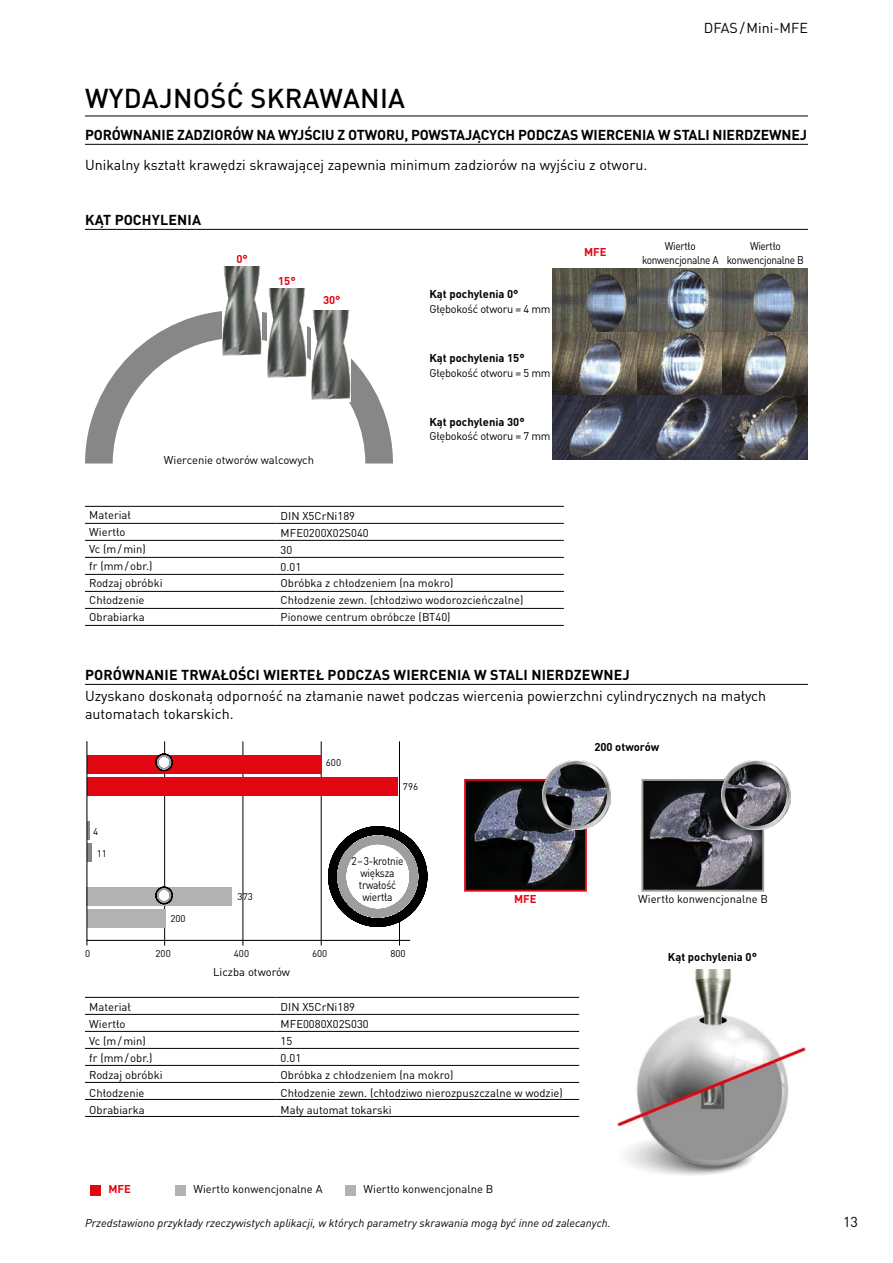
<style>
.page{position:relative;width:893px;height:1263px;background:#fff}
.page>*{position:absolute;margin:0;border:0;box-sizing:border-box;transform-origin:0 0}
.MHG_Subline_18_24pt{font:500 27px "DIN Pro";letter-spacing:.01em;color:#000}
.MHG_Copytext_BASE_9{font:14.25px/18px "DIN Pro";color:#000}
.MHG_Copytext_Headlin{font:700 14.25px "DIN Pro";letter-spacing:-.01em;color:#000}
.MHG_Copytext_Headlin-2{font:700 14.25px "DIN Pro";letter-spacing:.01em;color:#000}
.MHG_Table_left_align{font:11.25px "DIN Pro";color:#000}
.MHG_Copytext_Small_7{font:italic 11.25px "DIN Pro";color:#000}
.MHG_Table_center_ali{font:11.25px/12px "DIN Pro";letter-spacing:-.02em;color:#000;text-align:center;scale:.9 1}
.MHG_Table_center_ali-2{font:11.25px "DIN Pro";color:#000}
.MHG_Table_left_align-2{font:11.25px "DIN Pro";letter-spacing:-.02em;color:#000}
.MHG_Table_left_align-3{font:700 11.25px "DIN Pro";color:#000}
.MHG_Table_center_ali-3{font:700 11.25px "DIN Pro";color:#000}
.MHG_Table_center_ali-4{font:700 11.25px "DIN Pro";color:#e30613}
.MHG_Table_left_align-4{font:700 11.25px "DIN Pro";color:#e30613}
.t1{font:9.75px "DIN Pro";color:#000}
</style>
<div class="page">
<img style="left:553px;top:268px;width:255px;height:191px">
<hr style="left:85px;top:523px;width:191px;height:1px;background:#000">
<hr style="left:276px;top:523px;width:288px;height:1px;background:#000">
<hr style="left:85px;top:540px;width:191px;height:1px;background:#000">
<hr style="left:276px;top:540px;width:288px;height:1px;background:#000">
<hr style="left:85px;top:557px;width:191px;height:1px;background:#000">
<hr style="left:276px;top:557px;width:288px;height:1px;background:#000">
<hr style="left:85px;top:574px;width:191px;height:1px;background:#000">
<hr style="left:276px;top:574px;width:288px;height:1px;background:#000">
<hr style="left:85px;top:591px;width:191px;height:1px;background:#000">
<hr style="left:276px;top:591px;width:288px;height:1px;background:#000">
<hr style="left:85px;top:608px;width:191px;height:1px;background:#000">
<hr style="left:276px;top:608px;width:288px;height:1px;background:#000">
<hr style="left:85px;top:506px;width:191px;height:1px;background:#000">
<hr style="left:276px;top:506px;width:288px;height:1px;background:#000">
<hr style="left:85px;top:625px;width:191px;height:1px;background:#000">
<hr style="left:276px;top:625px;width:288px;height:1px;background:#000">
<hr style="left:85px;top:1014px;width:191px;height:1px;background:#000">
<hr style="left:276px;top:1014px;width:303px;height:1px;background:#000">
<hr style="left:85px;top:1031px;width:191px;height:1px;background:#000">
<hr style="left:276px;top:1031px;width:303px;height:1px;background:#000">
<hr style="left:85px;top:1048px;width:191px;height:1px;background:#000">
<hr style="left:276px;top:1048px;width:303px;height:1px;background:#000">
<hr style="left:85px;top:1065px;width:191px;height:1px;background:#000">
<hr style="left:276px;top:1065px;width:303px;height:1px;background:#000">
<hr style="left:85px;top:1082px;width:191px;height:1px;background:#000">
<hr style="left:276px;top:1082px;width:303px;height:1px;background:#000">
<hr style="left:85px;top:1099px;width:191px;height:1px;background:#000">
<hr style="left:276px;top:1099px;width:303px;height:1px;background:#000">
<hr style="left:85px;top:997px;width:191px;height:1px;background:#000">
<hr style="left:276px;top:997px;width:303px;height:1px;background:#000">
<hr style="left:85px;top:1116px;width:191px;height:1px;background:#000">
<hr style="left:276px;top:1116px;width:303px;height:1px;background:#000">
<div style="left:90px;top:1185px;width:11px;height:11px;background:#e30613"></div>
<div style="left:176px;top:1185px;width:10px;height:11px;background:#b3b2b2"></div>
<div style="left:346px;top:1185px;width:10px;height:11px;background:#b3b2b2"></div>
<img style="left:617px;top:969px;width:191px;height:206px">
<img style="left:644px;top:782px;width:117px;height:107px">
<div style="left:641px;top:779px;width:123px;height:113px;border:2px solid #9d9d9c"></div>
<img style="left:722px;top:760px;width:68px;height:69px">
<img style="left:467px;top:782px;width:117px;height:107px">
<div style="left:464px;top:779px;width:123px;height:113px;border:2px solid #e30613"></div>
<img style="left:542px;top:760px;width:69px;height:69px">
<svg style="left:85px;top:311px;width:308px;height:152px"></svg>
<img style="left:222px;top:267px;width:40px;height:91px">
<img style="left:267px;top:288px;width:39px;height:92px">
<img style="left:312px;top:310px;width:39px;height:92px">
<svg style="left:86px;top:741px;width:325px;height:200px"></svg>
<svg style="left:324px;top:822px;width:104px;height:109px"></svg>
<svg style="left:155px;top:886px;width:18px;height:19px"></svg>
<svg style="left:155px;top:753px;width:18px;height:19px"></svg>
<hr style="left:85px;top:116px;width:723px;height:1px;background:#000">
<hr style="left:85px;top:144px;width:723px;height:1px;background:#000">
<hr style="left:85px;top:684px;width:723px;height:1px;background:#000">
<hr style="left:85px;top:229px;width:723px;height:1px;background:#000">
<p class="MHG_Subline_18_24pt" style="left:85px;top:77px;width:321px">WYDAJNOŚĆ SKRAWANIA</p>
<p class="MHG_Copytext_BASE_9" style="left:704px;top:18px;width:106px">DFAS/Mini-MFE</p>
<p class="MHG_Copytext_Headlin" style="left:85px;top:123px;width:724px">PORÓWNANIE ZADZIORÓW NA WYJŚCIU Z OTWORU, POWSTAJĄCYCH PODCZAS WIERCENIA W STALI NIERDZEWNEJ</p>
<p class="MHG_Copytext_BASE_9" style="left:85px;top:154px;width:564px">Unikalny kształt krawędzi skrawającej zapewnia minimum zadziorów na wyjściu z otworu.</p>
<p class="MHG_Copytext_Headlin-2" style="left:85px;top:208px;width:117px">KĄT POCHYLENIA</p>
<p class="MHG_Table_center_ali-4" style="left:236px;top:250px;width:13px">0°</p>
<p class="MHG_Table_center_ali-4" style="left:278px;top:271px;width:19px">15°</p>
<p class="MHG_Table_center_ali-4" style="left:323px;top:291px;width:19px">30°</p>
<p class="MHG_Table_center_ali-2" style="left:164px;top:451px;width:152px">Wiercenie otworów walcowych</p>
<p class="MHG_Table_left_align-3" style="left:429px;top:285px;width:91px">Kąt pochylenia 0°</p>
<p class="MHG_Table_left_align-2" style="left:429px;top:300px;width:123px">Głębokość otworu = 4 mm</p>
<p class="MHG_Table_left_align-3" style="left:429px;top:349px;width:97px">Kąt pochylenia 15°</p>
<p class="MHG_Table_left_align-2" style="left:429px;top:364px;width:123px">Głębokość otworu = 5 mm</p>
<p class="MHG_Table_left_align-3" style="left:429px;top:413px;width:97px">Kąt pochylenia 30°</p>
<p class="MHG_Table_left_align-2" style="left:429px;top:427px;width:123px">Głębokość otworu = 7 mm</p>
<p class="MHG_Table_left_align" style="left:89px;top:506px;width:43px">Materiał</p>
<p class="MHG_Table_left_align" style="left:89px;top:523px;width:38px">Wiertło</p>
<p class="MHG_Table_left_align" style="left:89px;top:540px;width:58px">Vc (m/min)</p>
<p class="MHG_Table_left_align" style="left:89px;top:557px;width:65px">fr (mm/obr.)</p>
<p class="MHG_Table_left_align" style="left:89px;top:574px;width:75px">Rodzaj obróbki</p>
<p class="MHG_Table_left_align" style="left:281px;top:574px;width:174px">Obróbka z chłodzeniem (na mokro)</p>
<p class="MHG_Table_left_align" style="left:89px;top:591px;width:57px">Chłodzenie</p>
<p class="MHG_Table_left_align" style="left:281px;top:591px;width:244px">Chłodzenie zewn. (chłodziwo wodorozcieńczalne)</p>
<p class="MHG_Table_left_align" style="left:89px;top:608px;width:57px">Obrabiarka</p>
<p class="MHG_Table_left_align" style="left:281px;top:608px;width:171px">Pionowe centrum obróbcze (BT40)</p>
<p class="MHG_Table_left_align" style="left:281px;top:507px;width:76px">DIN X5CrNi189</p>
<p class="MHG_Table_left_align" style="left:281px;top:524px;width:90px">MFE0200X02S040</p>
<p class="MHG_Table_left_align" style="left:281px;top:541px;width:13px">30</p>
<p class="MHG_Table_left_align" style="left:281px;top:558px;width:22px">0.01</p>
<p class="MHG_Table_center_ali-4" style="left:584px;top:243px;width:24px">MFE</p>
<p class="MHG_Table_center_ali" style="left:642px;top:237px;width:86px;line-height:14.2px">Wiertło konwencjonalne A</p>
<p class="MHG_Table_center_ali" style="left:727px;top:237px;width:87px;line-height:14.2px">Wiertło konwencjonalne B</p>
<p class="MHG_Copytext_Headlin-2" style="left:85px;top:663px;width:546px">PORÓWNANIE TRWAŁOŚCI WIERTEŁ PODCZAS WIERCENIA W STALI NIERDZEWNEJ</p>
<p class="MHG_Copytext_BASE_9" style="left:85px;top:686px;width:683px">Uzyskano doskonałą odporność na złamanie nawet podczas wiercenia powierzchni cylindrycznych na małych automatach tokarskich.</p>
<p class="t1" style="left:93px;top:824px;width:7px">4</p>
<p class="t1" style="left:97px;top:846px;width:12px">11</p>
<p class="t1" style="left:170px;top:911px;width:17px">200</p>
<p class="t1" style="left:238px;top:889px;width:17px">373</p>
<p class="t1" style="left:326px;top:755px;width:17px">600</p>
<p class="t1" style="left:403px;top:779px;width:17px">796</p>
<p class="MHG_Table_center_ali" style="left:351px;top:853px;width:59px">2–3-krotnie większa trwałość wiertła</p>
<p class="t1" style="left:85px;top:945px;width:7px">0</p>
<p class="t1" style="left:156px;top:945px;width:17px">200</p>
<p class="t1" style="left:234px;top:945px;width:17px">400</p>
<p class="t1" style="left:312px;top:945px;width:17px">600</p>
<p class="t1" style="left:390px;top:945px;width:17px">800</p>
<p class="MHG_Table_center_ali-2" style="left:213px;top:963px;width:78px">Liczba otworów</p>
<p class="MHG_Table_center_ali-4" style="left:514px;top:890px;width:24px">MFE</p>
<p class="MHG_Table_left_align" style="left:281px;top:998px;width:76px">DIN X5CrNi189</p>
<p class="MHG_Table_left_align" style="left:281px;top:1015px;width:90px">MFE0080X02S030</p>
<p class="MHG_Table_left_align" style="left:281px;top:1032px;width:13px">15</p>
<p class="MHG_Table_left_align" style="left:281px;top:1049px;width:22px">0.01</p>
<p class="MHG_Table_left_align" style="left:89px;top:998px;width:43px">Materiał</p>
<p class="MHG_Table_left_align" style="left:89px;top:1015px;width:38px">Wiertło</p>
<p class="MHG_Table_left_align" style="left:89px;top:1032px;width:58px">Vc (m/min)</p>
<p class="MHG_Table_left_align" style="left:89px;top:1049px;width:65px">fr (mm/obr.)</p>
<p class="MHG_Table_left_align" style="left:89px;top:1066px;width:75px">Rodzaj obróbki</p>
<p class="MHG_Table_left_align" style="left:281px;top:1066px;width:174px">Obróbka z chłodzeniem (na mokro)</p>
<p class="MHG_Table_left_align" style="left:89px;top:1083px;width:57px">Chłodzenie</p>
<p class="MHG_Table_left_align" style="left:281px;top:1083px;width:284px">Chłodzenie zewn. (chłodziwo nierozpuszczalne w wodzie)</p>
<p class="MHG_Table_left_align" style="left:89px;top:1100px;width:57px">Obrabiarka</p>
<p class="MHG_Table_left_align" style="left:281px;top:1100px;width:112px">Mały automat tokarski</p>
<p class="MHG_Table_left_align-4" style="left:108px;top:1180px;width:24px">MFE</p>
<p class="MHG_Table_left_align" style="left:193px;top:1180px;width:131px">Wiertło konwencjonalne A</p>
<p class="MHG_Table_left_align" style="left:364px;top:1180px;width:131px">Wiertło konwencjonalne B</p>
<p class="MHG_Table_center_ali-3" style="left:594px;top:737px;width:66px">200 otworów</p>
<p class="MHG_Table_center_ali-2" style="left:638px;top:890px;width:131px">Wiertło konwencjonalne B</p>
<p class="MHG_Table_center_ali-3" style="left:668px;top:948px;width:91px">Kąt pochylenia 0°</p>
<p class="MHG_Copytext_Small_7" style="left:85px;top:1214px;width:527px">Przedstawiono przykłady rzeczywistych aplikacji, w których parametry skrawania mogą być inne od zalecanych.</p>
<p class="MHG_Copytext_BASE_9" style="left:843px;top:1211px;width:16px">13</p>
</div>
